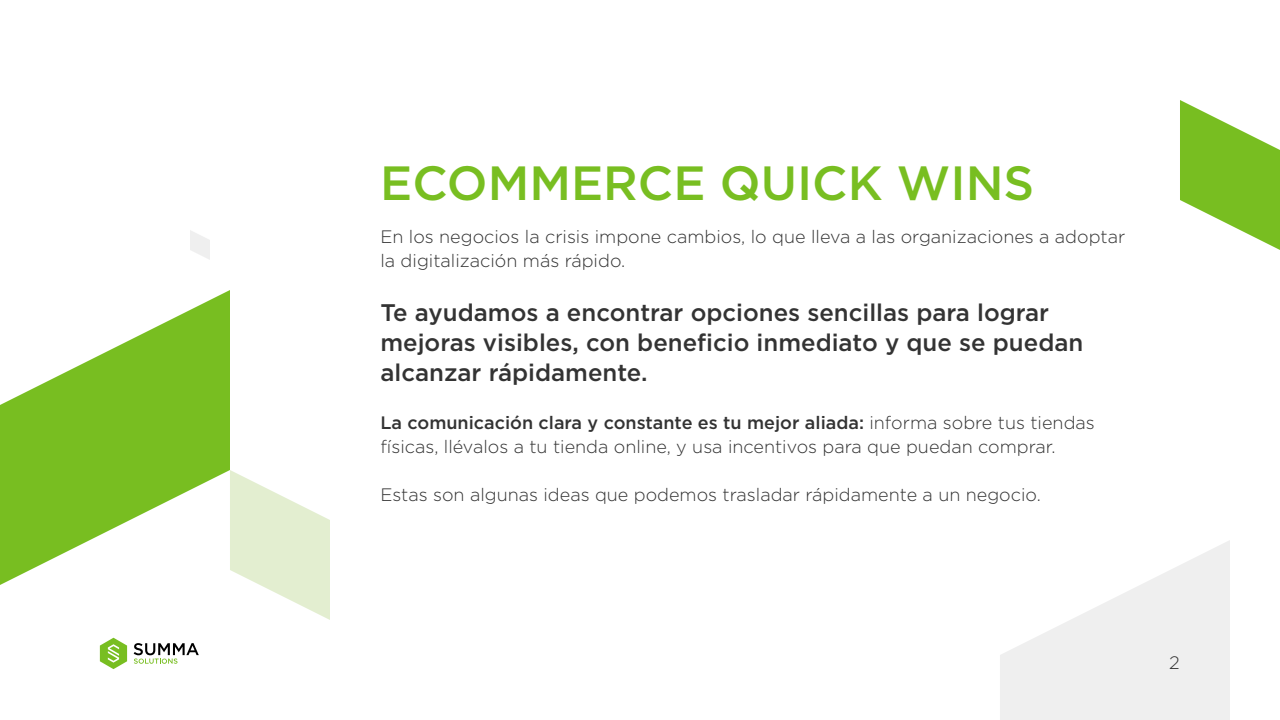
<style>
.page{position:relative;width:1280px;height:720px;background:#fff}
.page>*{position:absolute;margin:0;border:0;box-sizing:border-box;transform-origin:0 0}
.t1{font:500 48px "Gotham";color:#78be21}
.t2{font:500 24px/30px "Gotham";color:#333}
.t3{font:300 18px/24px "Gotham";color:#333}
.s1{font-weight:500}
</style>
<div class="page">
<svg style="left:0;top:290px;width:230px;height:295px;fill:#78be21"></svg>
<svg style="left:1180px;top:100px;width:100px;height:150px"></svg>
<svg style="left:1000px;top:540px;width:230px;height:180px;fill:#efefef"></svg>
<svg style="left:230px;top:470px;width:100px;height:150px"></svg>
<svg style="left:190px;top:230px;width:20px;height:30px"></svg>
<svg style="left:100px;top:638px;width:27px;height:31px"></svg>
<svg style="left:134px;top:643px;width:65px;height:21px"></svg>
<h1 class="t1" style="left:380px;top:151px;width:656px">ECOMMERCE QUICK WINS</h1>
<p class="t3" style="left:380px;top:224px;width:746px">En los negocios la crisis impone cambios, lo que lleva a las organizaciones a adoptar la digitalización más rápido.</p>
<h2 class="t2" style="left:380px;top:297px;width:704px">Te ayudamos a encontrar opciones sencillas para lograr mejoras visibles, con beneficio inmediato y que se puedan alcanzar rápidamente.</h2>
<p class="t3" style="left:380px;top:410px;width:716px"><span class="s1">La comunicación clara y constante es tu mejor aliada:</span> informa sobre tus tiendas físicas, llévalos a tu tienda online, y usa incentivos para que puedan comprar.</p>
<p class="t3" style="left:380px;top:482px;width:662px">Estas son algunas ideas que podemos trasladar rápidamente a un negocio.</p>
<p class="t3" style="left:1169px;top:650px;width:12px">2</p>
</div>
